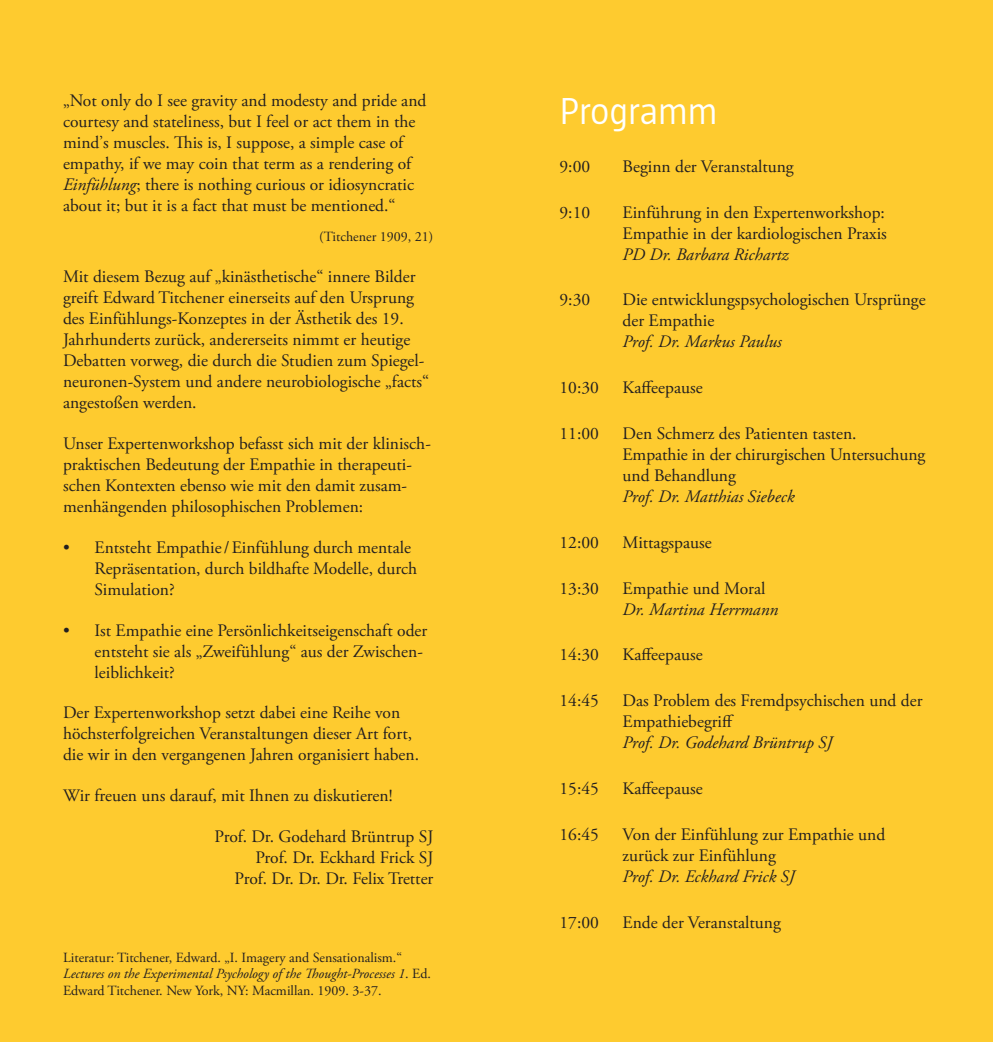
<style>
.page{position:relative;width:993px;height:1042px;background:#fff}
.page>*{position:absolute;margin:0;border:0;box-sizing:border-box;transform-origin:0 0}
.t1{font:300 38.5px "Taz";color:#fff}
.Pausen{font:17.5px/21px "Adobe Garamond Pro";color:#231f20}
.t2{font:italic 17.5px/21px "Adobe Garamond Pro";color:#231f20}
.t3{font:14px/16.8px "Adobe Garamond Pro";color:#231f20}
.s1{font-style:italic}
.s2{font-style:normal}
</style>
<div class="page">
<div style="left:0;top:0;width:992px;height:1042px;background:#fecb2f"></div>
<p class="Pausen" style="left:63px;top:90px;width:365px">„Not only do I see gravity and modesty and pride and courtesy and stateliness, but I feel or act them in the mind’s muscles. This is, I suppose, a simple case of empathy, if we may coin that term as a rendering of <span class="s1">Einfühlung</span>; there is nothing curious or idiosyncratic about it; but it is a fact that must be mentioned.“</p>
<p class="t3" style="left:319px;top:229px;width:116px">(Titchener 1909, 21)</p>
<p class="Pausen" style="left:63px;top:266px;width:367px">Mit diesem Bezug auf „kinästhetische“ innere Bilder greift Edward Titchener einerseits auf den Ursprung des Einfühlungs-Konzeptes in der Ästhetik des 19.<br>Jahrhunderts zurück, andererseits nimmt er heutige Debatten vorweg, die durch die Studien zum Spiegel&shy;neuronen-System und andere neurobiologische „facts“ angestoßen werden.</p>
<p class="Pausen" style="left:63px;top:433px;width:369px">Unser Expertenworkshop befasst sich mit der klinisch&shy;praktischen Bedeutung der Empathie in therapeuti&shy;schen Kontexten ebenso wie mit den damit zusam&shy;menhängenden philosophischen Problemen:</p>
<p class="Pausen" style="left:94px;top:537px;width:324px;text-indent:-32px">• Entsteht Empathie/Einfühlung durch mentale<br>Repräsentation, durch bildhafte Modelle, durch<br>Simulation?</p>
<p class="Pausen" style="left:94px;top:620px;width:334px;text-indent:-32px">• Ist Empathie eine Persönlichkeitseigenschaft oder entsteht sie als „Zweifühlung“ aus der Zwischen&shy;leiblichkeit?</p>
<p class="Pausen" style="left:63px;top:703px;width:357px">Der Expertenworkshop setzt dabei eine Reihe von höchsterfolgreichen Veranstaltungen dieser Art fort, die wir in den vergangenen Jahren organisiert haben.</p>
<p class="Pausen" style="left:63px;top:786px;width:331px">Wir freuen uns darauf, mit Ihnen zu diskutieren!</p>
<p class="Pausen" style="left:214px;top:827px;width:220px;text-align:right">Prof. Dr. Godehard Brüntrup SJ<br>Prof. Dr. Eckhard Frick SJ<br>Prof. Dr. Dr. Dr. Felix Tretter</p>
<p class="t3" style="left:63px;top:949px;width:369px">Literatur: Titchener, Edward. „I. Imagery and Sensationalism.“<br><span class="s1">Lectures on the Experimental Psychology of the Thought-Processes 1</span>. Ed.<br>Edward Titchener. New York, NY: Macmillan. 1909. 3-37.</p>
<p class="t1" style="left:559px;top:89px;width:159px">Programm</p>
<p class="Pausen" style="left:559px;top:156px;width:32px">9:00</p>
<p class="Pausen" style="left:622px;top:156px;width:173px">Beginn der Veranstaltung</p>
<p class="Pausen" style="left:559px;top:202px;width:32px">9:10</p>
<p class="Pausen" style="left:622px;top:202px;width:266px;text-align:justify">Einführung in den Expertenworkshop:<br>Empathie in der kardiologischen Praxis <span class="s1">PD Dr. Barbara Richartz</span></p>
<p class="Pausen" style="left:559px;top:290px;width:32px">9:30</p>
<p class="Pausen" style="left:622px;top:290px;width:304px">Die entwicklungspsychologischen Ursprünge der Empathie<br><span class="s1">Prof. Dr. Markus Paulus</span></p>
<p class="Pausen" style="left:559px;top:378px;width:41px">10:30</p>
<p class="Pausen" style="left:622px;top:378px;width:81px">Kaffeepause</p>
<p class="Pausen" style="left:559px;top:423px;width:41px">11:00</p>
<p class="Pausen" style="left:622px;top:423px;width:304px">Den Schmerz des Patienten tasten.<br>Empathie in der chirurgischen Untersuchung und Behandlung<br><span class="s1">Prof. Dr. Matthias Siebeck</span></p>
<p class="Pausen" style="left:559px;top:532px;width:41px">12:00</p>
<p class="Pausen" style="left:622px;top:532px;width:91px">Mittagspause</p>
<p class="Pausen" style="left:559px;top:578px;width:41px">13:30</p>
<p class="t2" style="left:622px;top:578px;width:157px"><span class="s2">Empathie und Moral<br></span>Dr. Martina Herrmann</p>
<p class="Pausen" style="left:559px;top:645px;width:41px">14:30</p>
<p class="Pausen" style="left:622px;top:645px;width:81px">Kaffeepause</p>
<p class="Pausen" style="left:559px;top:691px;width:41px">14:45</p>
<p class="Pausen" style="left:622px;top:691px;width:301px">Das Problem des Fremdpsychischen und der<br>Empathiebegriff<br><span class="s1">Prof. Dr. Godehard Brüntrup SJ</span></p>
<p class="Pausen" style="left:559px;top:778px;width:41px">15:45</p>
<p class="Pausen" style="left:622px;top:778px;width:81px">Kaffeepause</p>
<p class="Pausen" style="left:559px;top:824px;width:41px">16:45</p>
<p class="Pausen" style="left:622px;top:824px;width:264px">Von der Einfühlung zur Empathie und zurück zur Einfühlung<br><span class="s1">Prof. Dr. Eckhard Frick SJ</span></p>
<p class="Pausen" style="left:559px;top:912px;width:41px">17:00</p>
<p class="Pausen" style="left:622px;top:912px;width:160px">Ende der Veranstaltung</p>
</div>
